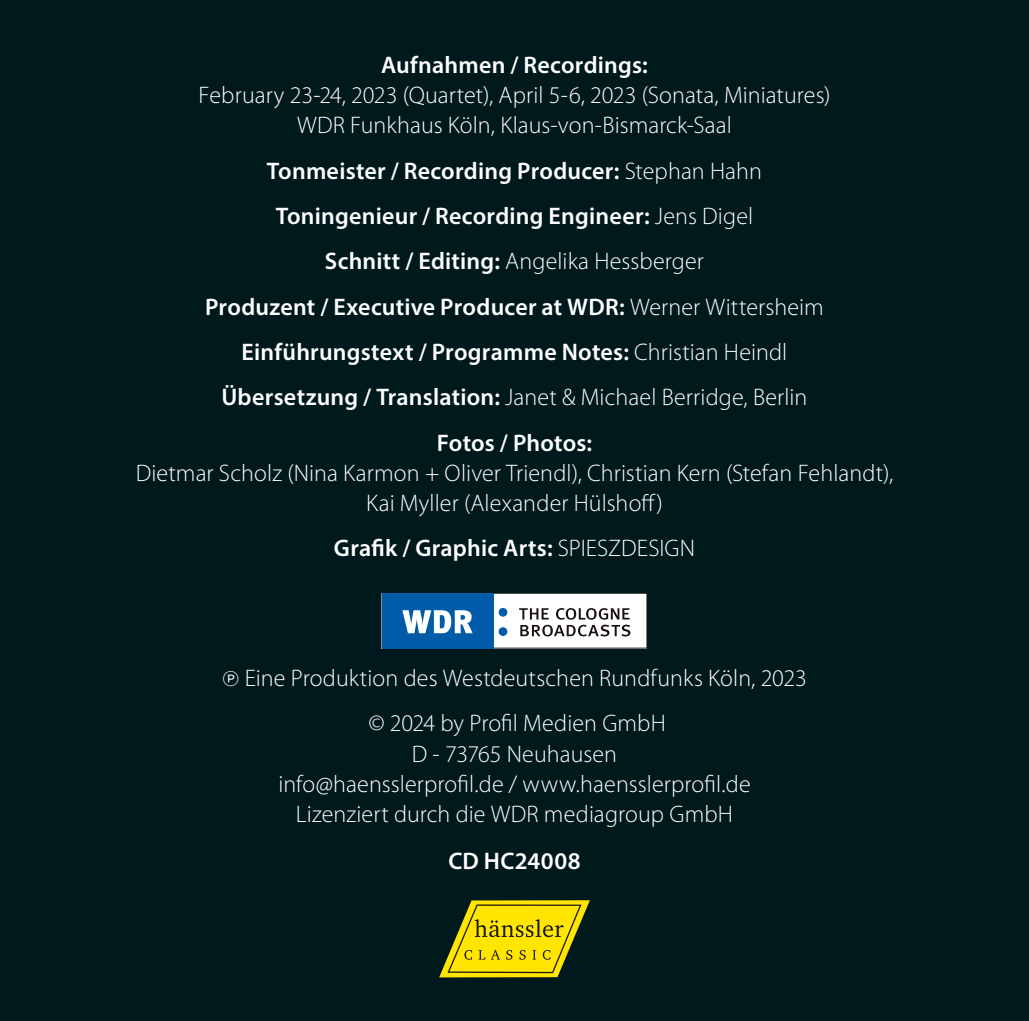
<style>
.page{position:relative;width:1029px;height:1021px;background:#fff}
.page>*{position:absolute;margin:0;border:0;box-sizing:border-box;transform-origin:0 0}
.BL_U4_mit_Abstand{font:300 24px/30px "Myriad Pro";letter-spacing:.005em;color:#fff;text-align:center}
.BL_U4_mit_Abstand-2{font:600 24px "Myriad Pro";letter-spacing:.01em;color:#fff}
.BL_U4{font:300 24px "Myriad Pro";letter-spacing:.005em;color:#fff}
.BL_U4-2{font:600 24px "Myriad Pro";letter-spacing:.015em;color:#fff}
.s1{font-weight:600}
.s2{font-weight:300}
.s3{font-family:"Gotham";font-weight:400;font-size:21px}
</style>
<div class="page">
<div style="left:0;top:0;width:1029px;height:1020px;background:#00191d"></div>
<svg style="left:439px;top:900px;width:151px;height:77px"></svg>
<div style="left:382px;top:593px;width:265px;height:55px;background:#fff"></div>
<div style="left:382px;top:593px;width:265px;height:55px;border:1px solid #191114"></div>
<div style="left:382px;top:593px;width:112px;height:55px;background:#005ba9"></div>
<svg style="left:519px;top:608px;width:111px;height:28px"></svg>
<div style="left:499px;top:608px;width:8px;height:8px;background:#005ba9;border-radius:50%"></div>
<div style="left:499px;top:627px;width:8px;height:9px;background:#005ba9;border-radius:50%"></div>
<svg style="left:402px;top:610px;width:71px;height:23px"></svg>
<p class="BL_U4_mit_Abstand" style="left:199px;top:50px;width:633px"><span class="s1">Aufnahmen / Recordings:<br></span>February 23-24, 2023 (Quartet), April 5-6, 2023 (Sonata, Miniatures)</p>
<p class="BL_U4_mit_Abstand" style="left:297px;top:110px;width:436px">WDR Funkhaus Köln, Klaus-von-Bismarck-Saal</p>
<p class="BL_U4_mit_Abstand-2" style="left:267px;top:155px;width:497px">Tonmeister / Recording Producer: <span class="s2">Stephan Hahn</span></p>
<p class="BL_U4_mit_Abstand-2" style="left:276px;top:201px;width:479px">Toningenieur / Recording Engineer: <span class="s2">Jens Digel</span></p>
<p class="BL_U4_mit_Abstand" style="left:325px;top:246px;width:381px"><span class="s1">Schnitt / Editing:</span> Angelika Hessberger</p>
<p class="BL_U4_mit_Abstand-2" style="left:205px;top:291px;width:620px">Produzent / Executive Producer at WDR: <span class="s2">Werner Wittersheim</span></p>
<p class="BL_U4_mit_Abstand-2" style="left:242px;top:336px;width:547px">Einführungstext / Programme Notes: <span class="s2">Christian Heindl</span></p>
<p class="BL_U4_mit_Abstand" style="left:221px;top:382px;width:588px"><span class="s1">Übersetzung / Translation:</span> Janet &amp; Michael Berridge, Berlin</p>
<p class="BL_U4_mit_Abstand" style="left:136px;top:427px;width:759px"><span class="s1">Fotos / Photos:<br></span>Dietmar Scholz (Nina Karmon + Oliver Triendl), Christian Kern (Stefan Fehlandt),</p>
<p class="BL_U4_mit_Abstand" style="left:366px;top:487px;width:298px">Kai Myller (Alexander Hülshoff)</p>
<p class="BL_U4_mit_Abstand-2" style="left:334px;top:532px;width:363px">Grafik / Graphic Arts: <span class="s2">SPIESZDESIGN</span></p>
<p class="BL_U4_mit_Abstand" style="left:222px;top:663px;width:586px"><span class="s3">℗</span> Eine Produktion des Westdeutschen Rundfunks Köln, 2023</p>
<p class="BL_U4" style="left:368px;top:709px;width:299px">© 2024 by Profil Medien GmbH</p>
<p class="BL_U4" style="left:412px;top:739px;width:207px">D - 73765 Neuhausen</p>
<p class="BL_U4" style="left:278px;top:769px;width:474px">info@haensslerprofil.de / www.haensslerprofil.de</p>
<p class="BL_U4" style="left:296px;top:799px;width:439px">Lizenziert durch die WDR mediagroup GmbH</p>
<p class="BL_U4-2" style="left:448px;top:845px;width:134px">CD HC24008</p>
</div>
